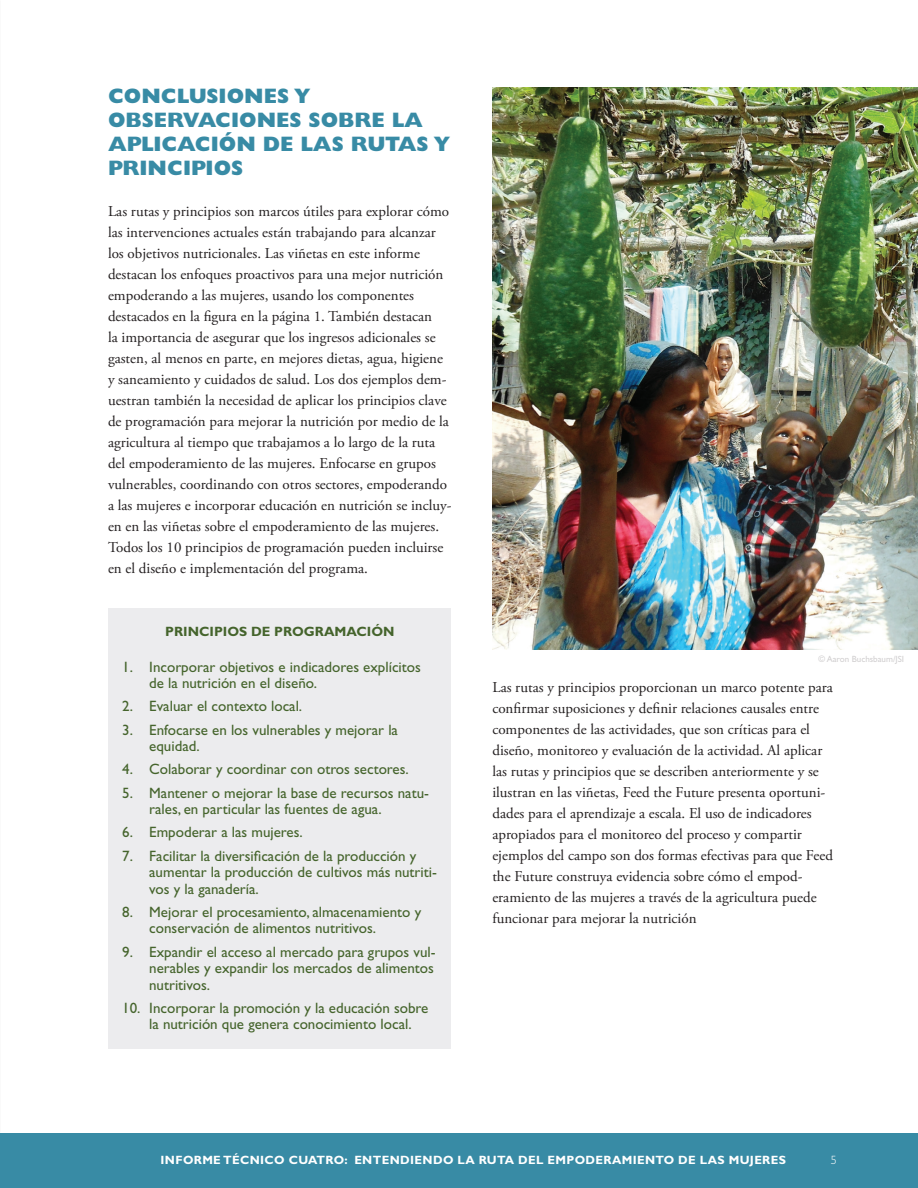
<style>
.page{position:relative;width:918px;height:1188px;background:#fff}
.page>*{position:absolute;margin:0;border:0;box-sizing:border-box;transform-origin:0 0}
.body_text{font:800 21px/24px "Gill Sans Std";color:#388ba5}
.body_text-2{font:15px/21px "Adobe Garamond Pro";color:#231f20}
.t1{font:15px/16.5px "Gill Sans Std";color:#45642c}
.box_head{font:700 13.5px "Gill Sans Std";color:#45642c}
.t2{font:700 12px "Gill Sans Std";letter-spacing:.03em;color:#fff}
.t3{font:300 12px "Gill Sans Std";color:#fff}
.t4{font:9px "Gill Sans Std";color:#d2d0d1}
</style>
<div class="page">
<div style="left:0;top:1133px;width:918px;height:55px;background:#388ba5"></div>
<img style="left:492px;top:88px;width:426px;height:561px">
<div style="left:109px;top:608px;width:342px;height:441px;background:#ececee"></div>
<p class="body_text" style="left:108px;top:84px;width:344px">CONCLUSIONES Y<br>OBSERVACIONES SOBRE LA<br>APLICACIÓN DE LAS RUTAS Y<br>PRINCIPIOS</p>
<p class="body_text-2" style="left:108px;top:201px;width:345px">Las rutas y principios son marcos útiles para explorar cómo las intervenciones actuales están trabajando para alcanzar los objetivos nutricionales. Las viñetas en este informe destacan los enfoques proactivos para una mejor nutrición empoderando a las mujeres, usando los componentes destacados en la figura en la página 1. También destacan<br>la importancia de asegurar que los ingresos adicionales se gasten, al menos en parte, en mejores dietas, agua, higiene y saneamiento y cuidados de salud. Los dos ejemplos dem&shy;uestran también la necesidad de aplicar los principios clave de programación para mejorar la nutrición por medio de la agricultura al tiempo que trabajamos a lo largo de la ruta del empoderamiento de las mujeres. Enfocarse en grupos vulnerables, coordinando con otros sectores, empoderando a las mujeres e incorporar educación en nutrición se incluy&shy;en en las viñetas sobre el empoderamiento de las mujeres.<br>Todos los 10 principios de programación pueden incluirse en el diseño e implementación del programa.</p>
<p class="box_head" style="left:165px;top:624px;width:231px">PRINCIPIOS DE PROGRAMACIÓN</p>
<p class="t1" style="left:149px;top:659px;width:273px;text-indent:-27px">1. Incorporar objetivos e indicadores explícitos de la nutrición en el diseño.</p>
<p class="t1" style="left:122px;top:698px;width:181px">2. Evaluar el contexto local.</p>
<p class="t1" style="left:149px;top:722px;width:250px;text-indent:-27px">3. Enfocarse en los vulnerables y mejorar la equidad.</p>
<p class="t1" style="left:122px;top:761px;width:288px">4. Colaborar y coordinar con otros sectores.</p>
<p class="t1" style="left:149px;top:785px;width:281px;text-indent:-27px">5. Mantener o mejorar la base de recursos natu&shy;rales, en particular las fuentes de agua.</p>
<p class="t1" style="left:122px;top:824px;width:182px">6. Empoderar a las mujeres.</p>
<p class="t1" style="left:149px;top:848px;width:289px;text-indent:-27px">7. Facilitar la diversificación de la producción y aumentar la producción de cultivos más nutriti&shy;vos y la ganadería.</p>
<p class="t1" style="left:149px;top:904px;width:274px;text-indent:-27px">8. Mejorar el procesamiento, almacenamiento y conservación de alimentos nutritivos.</p>
<p class="t1" style="left:149px;top:944px;width:288px;text-align:justify;text-indent:-27px">9. Expandir el acceso al mercado para grupos vul&shy;nerables y expandir los mercados de alimentos nutritivos.</p>
<p class="t1" style="left:149px;top:1000px;width:281px;text-indent:-27px">10. Incorporar la promoción y la educación sobre la nutrición que genera conocimiento local.</p>
<p class="t4" style="left:818px;top:653px;width:87px">© Aaron Buchsbaum/JSI</p>
<p class="body_text-2" style="left:492px;top:678px;width:342px">Las rutas y principios proporcionan un marco potente para confirmar suposiciones y definir relaciones causales entre componentes de las actividades, que son críticas para el diseño, monitoreo y evaluación de la actividad. Al aplicar las rutas y principios que se describen anteriormente y se ilustran en las viñetas, Feed the Future presenta oportuni&shy;dades para el aprendizaje a escala. El uso de indicadores apropiados para el monitoreo del proceso y compartir ejemplos del campo son dos formas efectivas para que Feed the Future construya evidencia sobre cómo el empod&shy;eramiento de las mujeres a través de la agricultura puede funcionar para mejorar la nutrición</p>
<p class="t2" style="left:161px;top:1153px;width:627px">INFORME TÉCNICO CUATRO: ENTENDIENDO LA RUTA DEL EMPODERAMIENTO DE LAS MUJERES</p>
<p class="t3" style="left:831px;top:1153px;width:7px">5</p>
</div>
